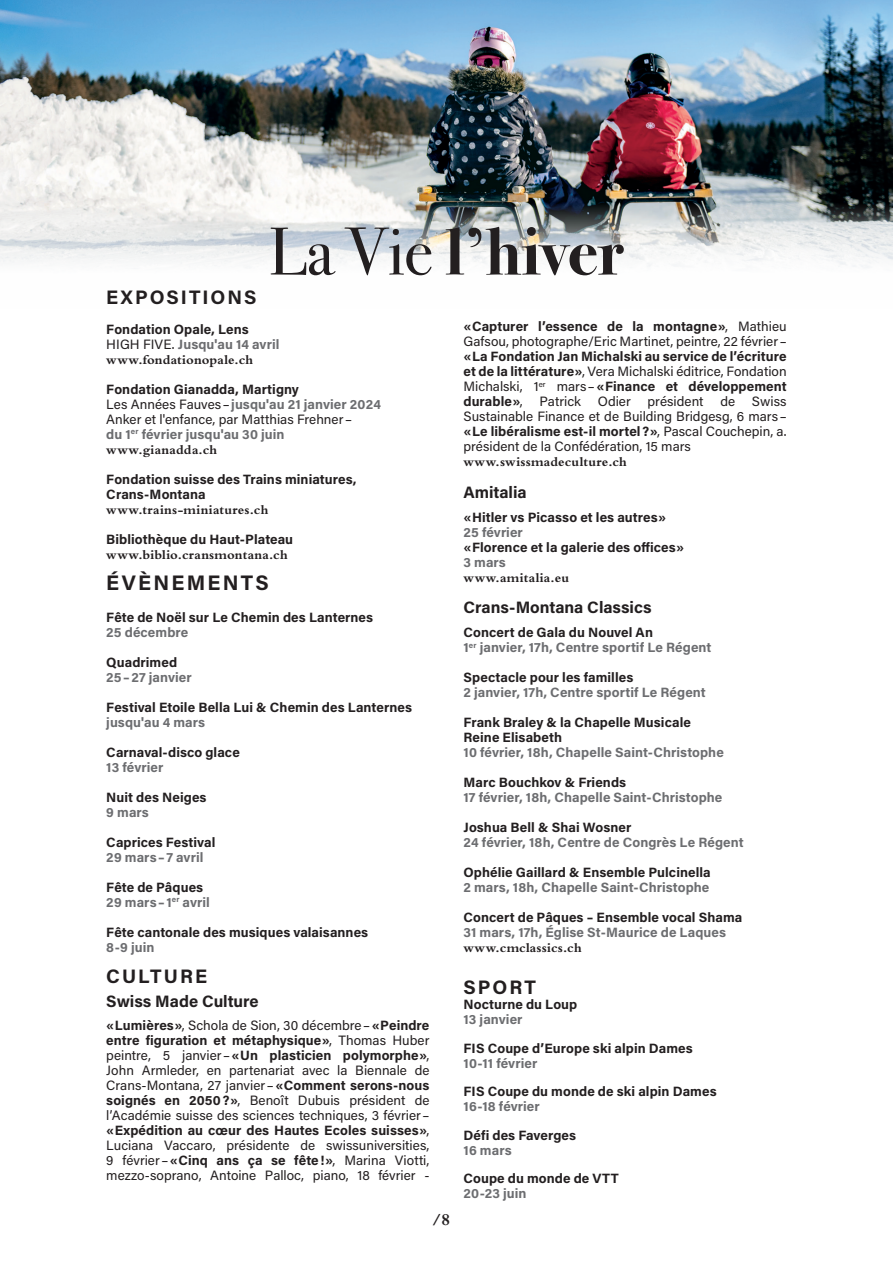
<style>
.page{position:relative;width:893px;height:1263px;background:#fff}
.page>*{position:absolute;margin:0;border:0;box-sizing:border-box;transform-origin:0 0}
.t1{font:700 67.5px "Bodoni Svty Two ITCTT";letter-spacing:-.005em;color:#231f20}
.t2{font:700 21px "Acumin Pro";letter-spacing:.11em;color:#231f20}
.t3{font:700 19.5px "Acumin Pro";letter-spacing:.105em;color:#231f20}
.t4{font:700 17.25px "Bembo Std";color:#231f20}
.t5{font:700 16.5px "Acumin Pro";letter-spacing:-.005em;color:#231f20}
.t6{font:13.5px/15px "Acumin Pro";color:#231f20}
.t7{font:700 13.5px/15px "Acumin Pro";letter-spacing:.005em;color:#231f20}
.t8{font:700 13.5px/15px "Acumin Pro";letter-spacing:.005em;color:#6c6d70}
.t9{font:700 13.5px "Bembo Std";letter-spacing:.015em;color:#231f20}
.s1{font-weight:400}
.s2{color:#6c6d70}
.s3{font-weight:700}
.s4{font-weight:700;color:#6c6d70}
.s5{color:#231f20}
</style>
<div class="page">
<img style="left:0;top:0;width:893px;height:268px">
<h1 class="t1" style="left:269px;top:196px;width:357px"><span class="s1">La Vie</span> l’hiver</h1>
<h3 class="t3" style="left:106px;top:283px;width:152px">EXPOSITIONS</h3>
<p class="t7" style="left:106px;top:321px;width:175px">Fondation Opale, Lens<br><span class="s1">HIGH FIVE.</span> <span class="s2">Jusqu'au 14 avril</span></p>
<p class="t9" style="left:106px;top:352px;width:148px">www.fondationopale.ch</p>
<p class="t6" style="left:106px;top:381px;width:276px"><span class="s3">Fondation Gianadda, Martigny<br></span>Les Années Fauves–<span class="s4">jusqu'au 21 janvier 2024<br></span>Anker et l'enfance, par Matthias Frehner–<br><span class="s4">du 1</span><sup>er</sup> <span class="s4">février jusqu'au 30 juin</span></p>
<p class="t9" style="left:106px;top:442px;width:112px">www.gianadda.ch</p>
<p class="t7" style="left:106px;top:471px;width:252px">Fondation suisse des Trains miniatures,<br>Crans-Montana</p>
<p class="t9" style="left:106px;top:502px;width:164px">www.trains-miniatures.ch</p>
<p class="t7" style="left:106px;top:531px;width:188px">Bibliothèque du Haut-Plateau</p>
<p class="t9" style="left:106px;top:547px;width:183px">www.biblio.cransmontana.ch</p>
<h2 class="t2" style="left:106px;top:568px;width:164px">ÉVÈNEMENTS</h2>
<p class="t7" style="left:106px;top:609px;width:268px">Fête de Noël sur Le Chemin des Lanternes</p>
<p class="t8" style="left:106px;top:624px;width:84px">25 décembre</p>
<p class="t7" style="left:106px;top:654px;width:72px">Quadrimed</p>
<p class="t8" style="left:106px;top:669px;width:87px">25–27 janvier</p>
<p class="t7" style="left:106px;top:699px;width:307px">Festival Etoile Bella Lui &amp; Chemin des Lanternes</p>
<p class="t8" style="left:106px;top:714px;width:100px">jusqu'au 4 mars</p>
<p class="t7" style="left:106px;top:744px;width:135px">Carnaval-disco glace</p>
<p class="t8" style="left:106px;top:759px;width:59px">13 février</p>
<p class="t7" style="left:106px;top:789px;width:102px">Nuit des Neiges</p>
<p class="t8" style="left:106px;top:804px;width:44px">9 mars</p>
<p class="t7" style="left:106px;top:834px;width:111px">Caprices Festival</p>
<p class="t8" style="left:106px;top:849px;width:99px">29 mars–7 avril</p>
<p class="t8" style="left:106px;top:879px;width:105px"><span class="s5">Fête de Pâques<br></span>29 mars–1<sup>er</sup> avril</p>
<p class="t7" style="left:106px;top:924px;width:263px">Fête cantonale des musiques valaisannes</p>
<p class="t8" style="left:106px;top:939px;width:50px">8-9 juin</p>
<h3 class="t3" style="left:106px;top:963px;width:102px">CULTURE</h3>
<p class="t5" style="left:106px;top:990px;width:154px">Swiss Made Culture</p>
<p class="t6" style="left:106px;top:1017px;width:325px;text-align:justify"><span class="s3">«Lumières»</span>, Schola de Sion, 30 décembre–<span class="s3">«Peindre entre figuration et métaphysique»</span>, Thomas Huber peintre, 5 janvier–<span class="s3">«Un plasticien polymorphe»</span>, John Armleder, en partenariat avec la Biennale de Crans-Montana, 27 janvier–<span class="s3">«Comment serons-nous soignés en 2050?»</span>, Benoît Dubuis président de l’Académie suisse des sciences techniques, 3 février– <span class="s3">«Expédition au cœur des Hautes Ecoles suisses»</span>, Luciana Vaccaro, présidente de swissuniversities, 9 février–<span class="s3">«Cinq ans ça se fête!»</span>, Marina Viotti, mezzo-soprano, Antoine Palloc, piano, 18 février -</p>
<p class="t4" style="left:432px;top:1210px;width:19px">/8</p>
<p class="t6" style="left:463px;top:318px;width:325px"><span class="s3">«Capturer l’essence de la montagne»</span>, Mathieu<br>Gafsou, photographe/Eric Martinet, peintre, 22 février–</p>
<p class="t6" style="left:463px;top:348px;width:325px;text-align:justify"><span class="s3">«La Fondation Jan Michalski au service de l’écriture et de la littérature»</span>, Vera Michalski éditrice, Fondation Michalski, 1<sup>er</sup> mars–<span class="s3">«Finance et développement durable»</span>, Patrick Odier président de Swiss Sustainable Finance et de Building Bridgesg, 6 mars– <span class="s3">«Le libéralisme est-il mortel?»</span>, Pascal Couchepin, a. président de la Confédération, 15 mars</p>
<p class="t9" style="left:463px;top:454px;width:165px">www.swissmadeculture.ch</p>
<p class="t5" style="left:463px;top:480px;width:65px">Amitalia</p>
<p class="t7" style="left:463px;top:509px;width:204px">«Hitler vs Picasso et les autres»</p>
<p class="t8" style="left:463px;top:524px;width:61px">25 février</p>
<p class="t7" style="left:463px;top:539px;width:222px">«Florence et la galerie des offices»</p>
<p class="t8" style="left:463px;top:554px;width:44px">3 mars</p>
<p class="t9" style="left:463px;top:570px;width:107px">www.amitalia.eu</p>
<p class="t5" style="left:463px;top:596px;width:190px">Crans-Montana Classics</p>
<p class="t8" style="left:463px;top:624px;width:249px"><span class="s5">Concert de Gala du Nouvel An<br></span>1<sup>er</sup> janvier, 17h, Centre sportif Le Régent</p>
<p class="t7" style="left:463px;top:669px;width:171px">Spectacle pour les familles</p>
<p class="t8" style="left:463px;top:684px;width:244px">2 janvier, 17h, Centre sportif Le Régent</p>
<p class="t7" style="left:463px;top:714px;width:229px">Frank Braley &amp; la Chapelle Musicale<br>Reine Elisabeth</p>
<p class="t8" style="left:463px;top:744px;width:262px">10 février, 18h, Chapelle Saint-Christophe</p>
<p class="t7" style="left:463px;top:774px;width:164px">Marc Bouchkov &amp; Friends</p>
<p class="t8" style="left:463px;top:789px;width:260px">17 février, 18h, Chapelle Saint-Christophe</p>
<p class="t7" style="left:463px;top:819px;width:169px">Joshua Bell &amp; Shai Wosner</p>
<p class="t8" style="left:463px;top:834px;width:282px">24 février, 18h, Centre de Congrès Le Régent</p>
<p class="t7" style="left:463px;top:864px;width:249px">Ophélie Gaillard &amp; Ensemble Pulcinella</p>
<p class="t8" style="left:463px;top:879px;width:247px">2 mars, 18h, Chapelle Saint-Christophe</p>
<p class="t7" style="left:463px;top:909px;width:281px">Concert de Pâques – Ensemble vocal Shama</p>
<p class="t8" style="left:463px;top:924px;width:264px">31 mars, 17h, Église St-Maurice de Laques</p>
<p class="t9" style="left:463px;top:940px;width:120px">www.cmclassics.ch</p>
<h3 class="t3" style="left:463px;top:974px;width:74px">SPORT</h3>
<p class="t7" style="left:463px;top:996px;width:115px">Nocturne du Loup</p>
<p class="t8" style="left:463px;top:1011px;width:61px">13 janvier</p>
<p class="t7" style="left:463px;top:1040px;width:231px">FIS Coupe d’Europe ski alpin Dames</p>
<p class="t8" style="left:463px;top:1055px;width:75px">10-11 février</p>
<p class="t7" style="left:463px;top:1083px;width:255px">FIS Coupe du monde de ski alpin Dames</p>
<p class="t8" style="left:463px;top:1098px;width:78px">16-18 février</p>
<p class="t7" style="left:463px;top:1127px;width:114px">Défi des Faverges</p>
<p class="t8" style="left:463px;top:1142px;width:50px">16 mars</p>
<p class="t7" style="left:463px;top:1170px;width:157px">Coupe du monde de VTT</p>
<p class="t8" style="left:463px;top:1185px;width:65px">20-23 juin</p>
</div>
